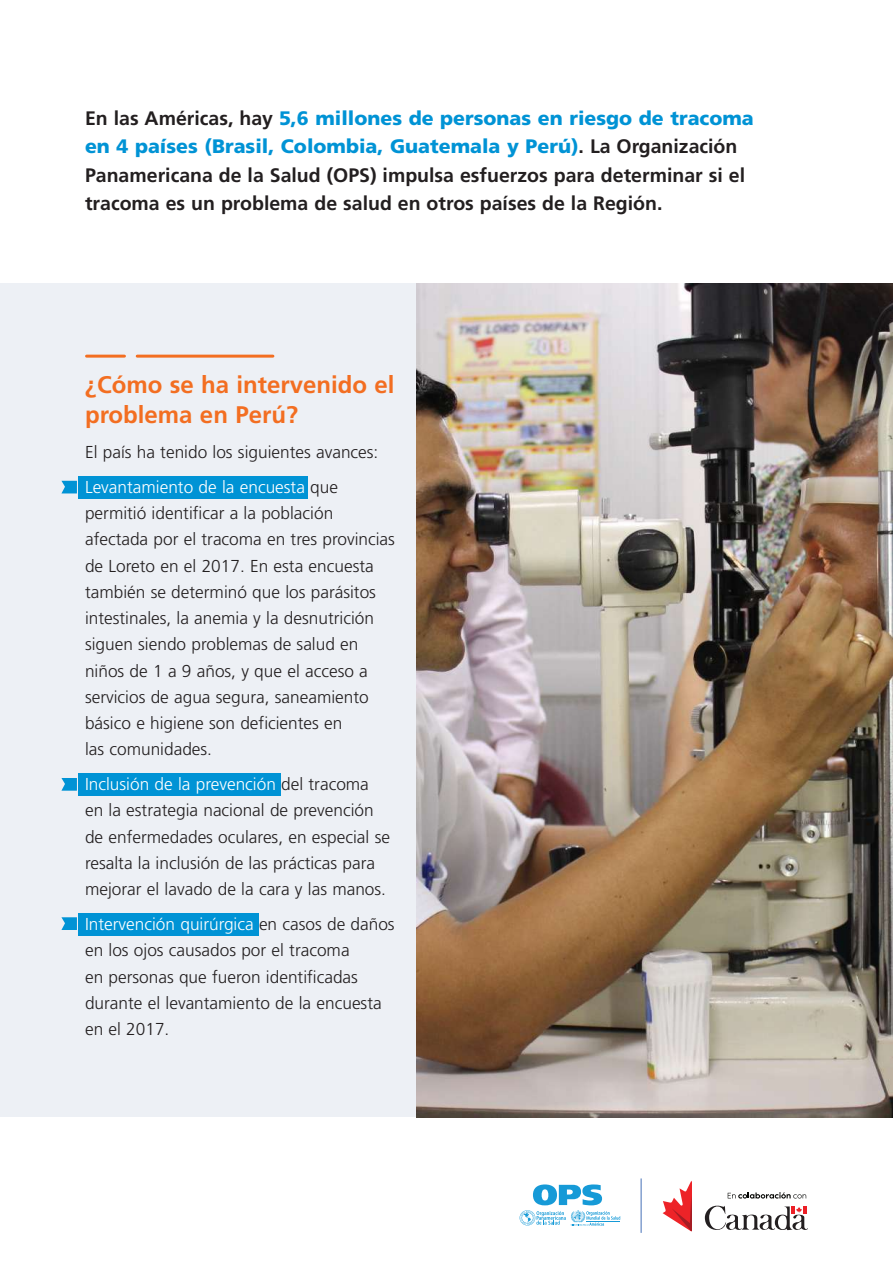
<style>
.page{position:relative;width:893px;height:1263px;background:#fff}
.page>*{position:absolute;margin:0;border:0;box-sizing:border-box;transform-origin:0 0}
.t1{font:24px/30px "Frutiger LT 65 Bd";color:#f36e21}
.t2{font:19.5px/28.5px "Frutiger LT 75 Blk";color:#0093d5}
.t3{font:19.5px/28.5px "Frutiger LT 65 Bd";color:#231f20}
.t4{font:17.25px/26.2px "Frutiger LT 45 Lt";color:#231f20}
.s1{font-family:"Frutiger LT 65 Bd";color:#231f20}
.s2{color:#fff}
</style>
<div class="page">
<hr style="left:641px;top:1178px;width:1px;height:55px;background:#4671b8">
<svg style="left:520px;top:1184px;width:100px;height:42px"></svg>
<svg style="left:663px;top:1181px;width:28px;height:50px"></svg>
<svg style="left:705px;top:1192px;width:103px;height:39px"></svg>
<div style="left:0;top:283px;width:893px;height:834px;background:#edf0f5"></div>
<svg style="left:61px;top:778px;width:16px;height:13px"></svg>
<div style="left:78px;top:773px;width:203px;height:23px;background:#0093d5"></div>
<svg style="left:61px;top:917px;width:16px;height:13px"></svg>
<div style="left:78px;top:913px;width:181px;height:22px;background:#0093d5"></div>
<svg style="left:61px;top:481px;width:16px;height:12px"></svg>
<div style="left:78px;top:476px;width:230px;height:23px;background:#0093d5"></div>
<hr style="left:137px;top:355px;width:136px;height:3px;background:#f36e21">
<hr style="left:87px;top:355px;width:37px;height:3px;background:#f36e21">
<img style="left:417px;top:283px;width:476px;height:834px">
<p class="t2" style="left:85px;top:104px;width:670px"><span class="s1">En las Américas, hay</span> 5,6 millones de personas en riesgo de tracoma en 4 países (Brasil, Colombia, Guatemala y Perú)<span class="s1">. La Organización</span></p>
<p class="t3" style="left:85px;top:161px;width:661px">Panamericana de la Salud (OPS) impulsa esfuerzos para determinar si el tracoma es un problema de salud en otros países de la Región.</p>
<h1 class="t1" style="left:85px;top:370px;width:311px">¿Cómo se ha intervenido el problema en Perú?</h1>
<p class="t4" style="left:85px;top:435px;width:295px;line-height:34.8px">El país ha tenido los siguientes avances:<br><span class="s2">Levantamiento de la encuesta</span> que</p>
<p class="t4" style="left:85px;top:500px;width:311px">permitió identificar a la población afectada por el tracoma en tres provincias de Loreto en el 2017. En esta encuesta también se determinó que los parásitos intestinales, la anemia y la desnutrición siguen siendo problemas de salud en niños de 1 a 9 años, y que el acceso a servicios de agua segura, saneamiento básico e higiene son deficientes en<br>las comunidades.</p>
<p class="t4" style="left:85px;top:771px;width:306px"><span class="s2">Inclusión de la prevención</span> del tracoma en la estrategia nacional de prevención de enfermedades oculares, en especial se resalta la inclusión de las prácticas para mejorar el lavado de la cara y las manos.</p>
<p class="t4" style="left:85px;top:911px;width:311px"><span class="s2">Intervención quirúrgica</span> en casos de daños en los ojos causados por el tracoma<br>en personas que fueron identificadas durante el levantamiento de la encuesta en el 2017.</p>
</div>
